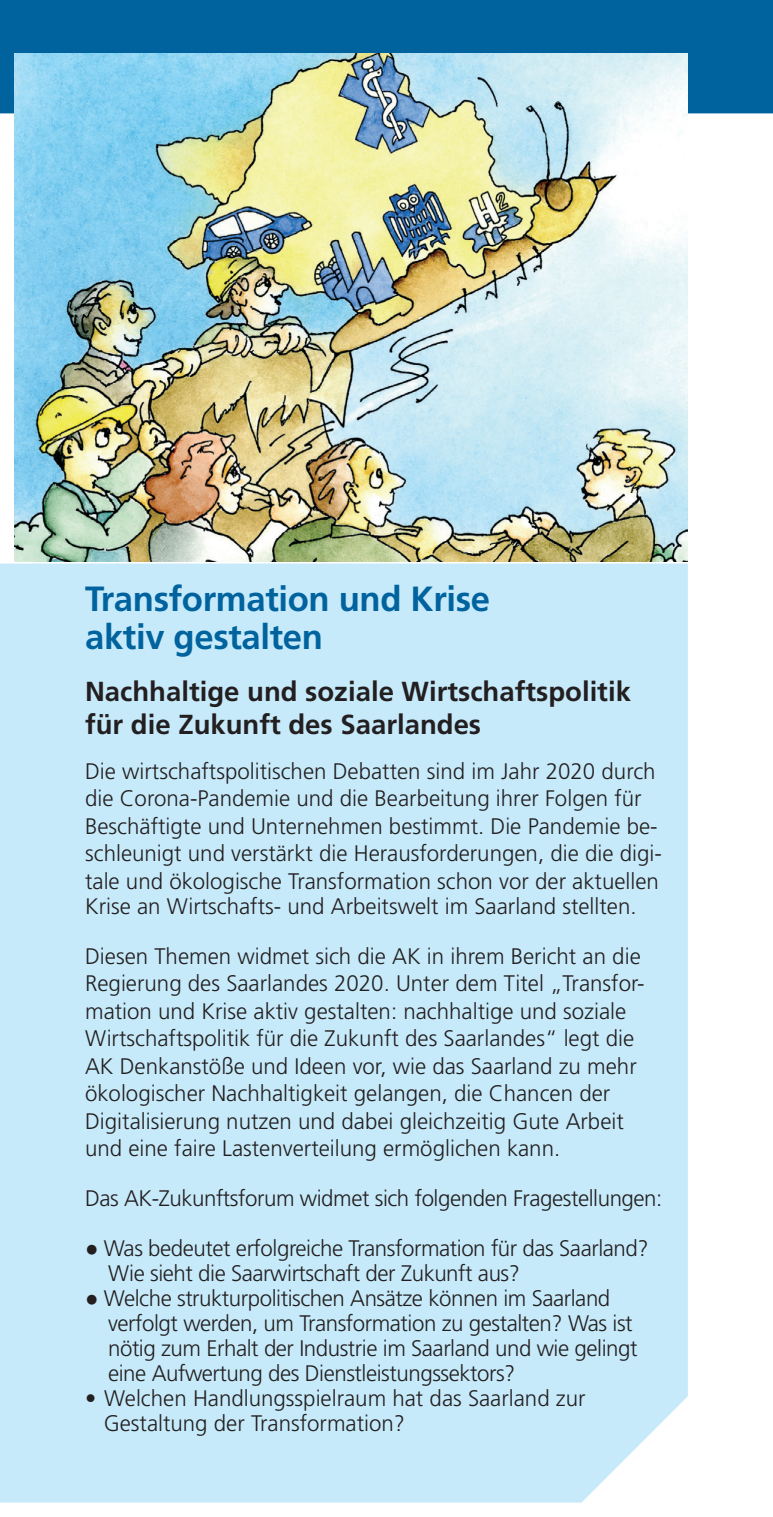
<style>
.page{position:relative;width:773px;height:1517px;background:#fff}
.page>*{position:absolute;margin:0;border:0;box-sizing:border-box;transform-origin:0 0}
.t1{font:700 35px/37.5px "Frutiger LT Std";letter-spacing:-.01em;color:#00639e}
.t2{font:700 27.5px/32.5px "Frutiger LT Std";color:#231f20}
.t3{font:300 22.5px/27.5px "Frutiger LT Std";color:#231f20}
.t4{font:300 22.5px/25px "Frutiger LT Std";letter-spacing:-.02em;color:#231f20}
.s1{font-family:"Impact";font-weight:400}
</style>
<div class="page">
<div style="left:0;top:0;width:772px;height:113px;background:#00639e"></div>
<div style="left:0;top:563px;width:687px;height:939px;background:#c6eafa"></div>
<img style="left:14px;top:53px;width:673px;height:509px">
<h1 class="t1" style="left:85px;top:580px;width:406px">Transformation und Krise aktiv gestalten</h1>
<p class="t2" style="left:85px;top:675px;width:547px">Nachhaltige und soziale Wirtschaftspolitik für die Zukunft des Saarlandes</p>
<p class="t3" style="left:85px;top:757px;width:578px">Die wirtschaftspolitischen Debatten sind im Jahr 2020 durch die Corona-Pandemie und die Bearbeitung ihrer Folgen für Beschäftigte und Unternehmen bestimmt. Die Pandemie be&shy;schleunigt und verstärkt die Herausforderungen, die die digi&shy;tale und ökologische Transformation schon vor der aktuellen</p>
<p class="t3" style="left:85px;top:892px;width:553px">Krise an Wirtschafts- und Arbeitswelt im Saarland stellten.</p>
<p class="t3" style="left:85px;top:942px;width:561px">Diesen Themen widmet sich die AK in ihrem Bericht an die Regierung des Saarlandes 2020. Unter dem Titel „Transfor&shy;mation und Krise aktiv gestalten: nachhaltige und soziale Wirtschaftspolitik für die Zukunft des Saarlandes“ legt die AK Denkanstöße und Ideen vor, wie das Saarland zu mehr ökologischer Nachhaltigkeit gelangen, die Chancen der Digitalisierung nutzen und dabei gleichzeitig Gute Arbeit und eine faire Lastenverteilung ermöglichen kann.</p>
<p class="t4" style="left:85px;top:1186px;width:578px">Das AK-Zukunftsforum widmet sich folgenden Fragestellungen:</p>
<p class="t4" style="left:108px;top:1236px;width:542px;text-indent:-23px"><span class="s1">●</span> Was bedeutet erfolgreiche Transformation für das Saarland?<br>Wie sieht die Saarwirtschaft der Zukunft aus?</p>
<p class="t4" style="left:108px;top:1286px;width:531px;text-indent:-23px"><span class="s1">●</span> Welche strukturpolitischen Ansätze können im Saarland verfolgt werden, um Transformation zu gestalten? Was ist nötig zum Erhalt der Industrie im Saarland und wie gelingt eine Aufwertung des Dienstleistungssektors?</p>
<p class="t3" style="left:104px;top:1386px;width:483px;line-height:25px;text-indent:-19px">• Welchen Handlungsspielraum hat das Saarland zur<br>Gestaltung der Transformation?</p>
</div>
